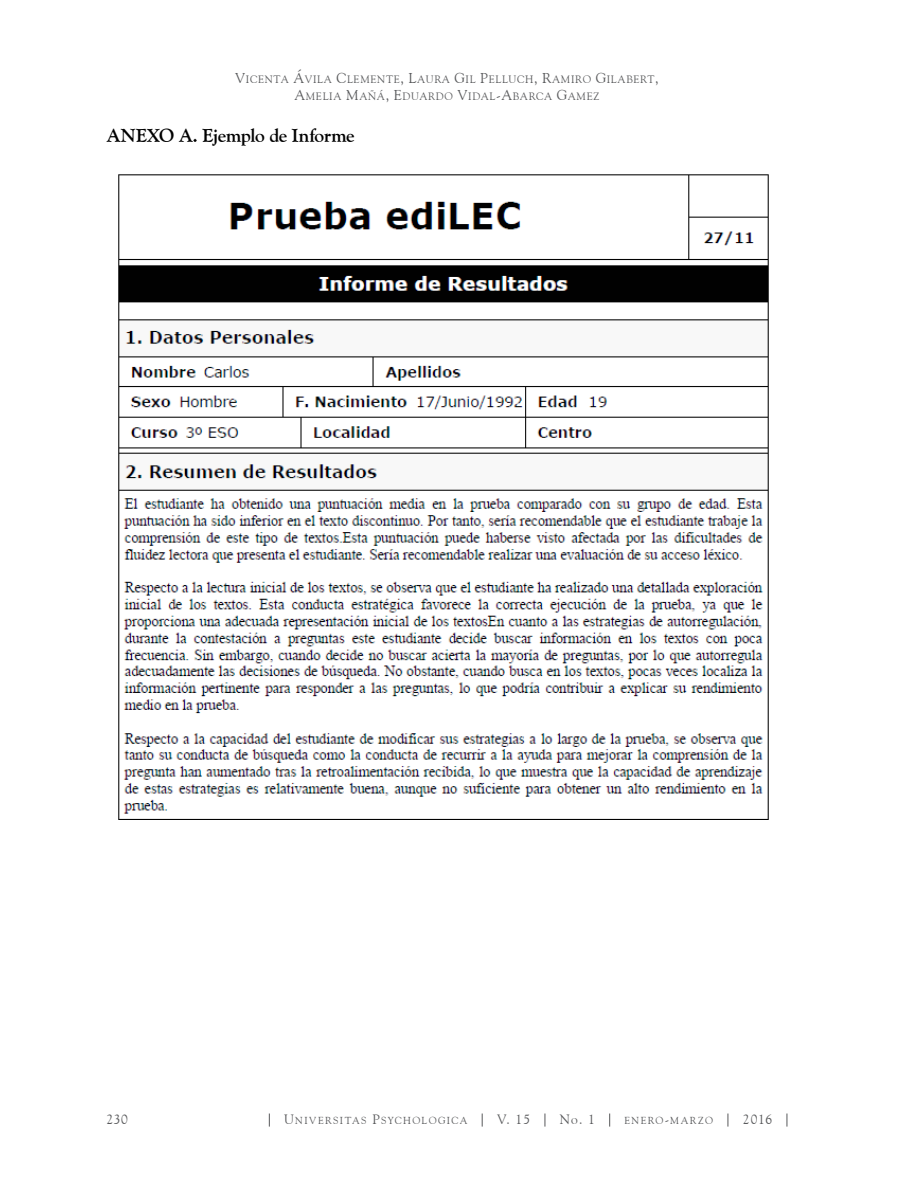
<style>
.page{position:relative;width:915px;height:1188px;background:#fff}
.page>*{position:absolute;margin:0;border:0;box-sizing:border-box;transform-origin:0 0}
.t1{font:700 18.75px "Goudy Old Style BT";letter-spacing:-.015em;color:#000}
.t2{font:13.5px "Goudy Old Style BT";letter-spacing:.085em;color:#58595b}
.t3{font:13.5px "Goudy Old Style BT";color:#58595b}
.t4{font:10.65px/17.1px "Goudy Old Style BT";letter-spacing:.065em;color:#58595b;text-align:center}
.t5{font:10.2px "Goudy Old Style BT";letter-spacing:.14em;color:#58595b}
.s1{font-size:14.25px}
.s2{font-size:13.5px}
</style>
<div class="page">
<svg style="left:269px;top:1114px;width:1px;height:13px"></svg>
<svg style="left:481px;top:1114px;width:1px;height:13px"></svg>
<svg style="left:544px;top:1114px;width:1px;height:13px"></svg>
<svg style="left:609px;top:1114px;width:1px;height:13px"></svg>
<svg style="left:727px;top:1114px;width:1px;height:13px"></svg>
<svg style="left:786px;top:1114px;width:1px;height:13px"></svg>
<img style="left:118px;top:174px;width:651px;height:646px">
<p class="t4" style="left:235px;top:70px;width:425px"><span class="s1">V</span>ICENTA <span class="s1">Á</span>VILA <span class="s1">C</span>LEMENTE<span class="s1">, L</span>AURA <span class="s1">G</span>IL <span class="s1">P</span>ELLUCH<span class="s1">, R</span>AMIRO <span class="s1">G</span>ILABERT<span class="s1">,<br>A</span>MELIA <span class="s1">M</span>AÑÁ<span class="s1">, E</span>DUARDO <span class="s1">V</span>IDAL<span class="s1">-A</span>BARCA <span class="s1">G</span>AMEZ</p>
<h1 class="t1" style="left:106px;top:124px;width:250px">ANEXO A. Ejemplo de Informe</h1>
<p class="t3" style="left:106px;top:1111px;width:23px">230</p>
<p class="t5" style="left:284px;top:1114px;width:185px"><span class="s2">U</span>NIVERSITAS <span class="s2">P</span>SYCHOLOGICA</p>
<p class="t2" style="left:497px;top:1111px;width:35px">V. 15</p>
<p class="t2" style="left:559px;top:1111px;width:37px">No. 1</p>
<p class="t5" style="left:624px;top:1114px;width:90px">ENERO<span class="s2">-</span>MARZO</p>
<p class="t2" style="left:742px;top:1111px;width:31px">2016</p>
</div>
